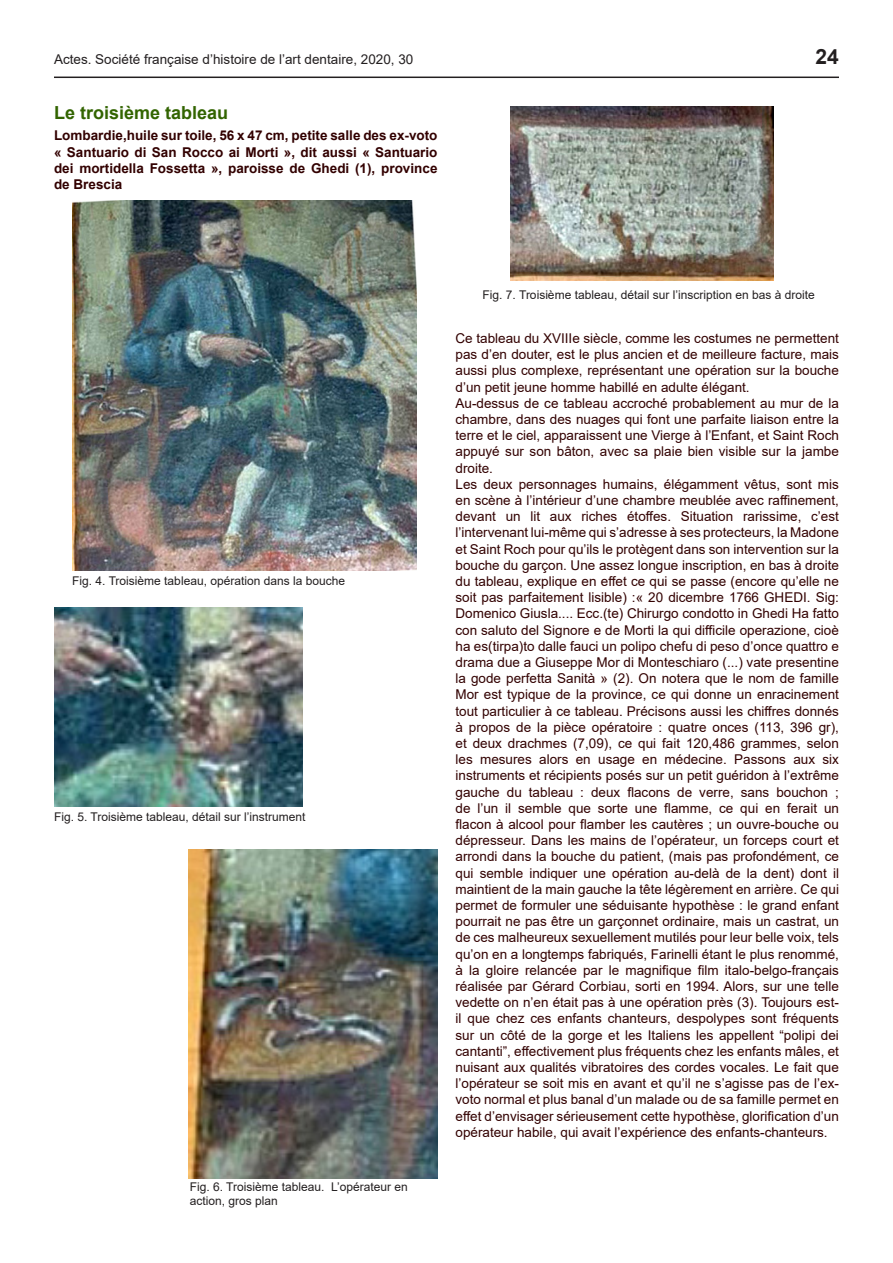
<style>
.page{position:relative;width:893px;height:1263px;background:#fff}
.page>*{position:absolute;margin:0;border:0;box-sizing:border-box;transform-origin:0 0}
.t1{font:700 21px "Arial";color:#231f20}
.sous_titre{font:700 18px "Arial";color:#326400}
.corps{font:13.5px/16.2px "Arial";color:#320000;text-align:justify}
.corps-2{font:700 13.5px/16.2px "Arial";color:#320000;text-align:justify}
.t2{font:13.5px "Arial";color:#231f20}
.t3{font:12px/14.4px "Arial";color:#231f20}
</style>
<div class="page">
<hr style="left:54px;top:77px;width:785px;height:1px;background:#231f20">
<img style="left:54px;top:607px;width:249px;height:200px">
<img style="left:189px;top:849px;width:248px;height:330px">
<img style="left:72px;top:201px;width:344px;height:370px">
<img style="left:510px;top:106px;width:263px;height:175px">
<p class="t2" style="left:54px;top:50px;width:361px">Actes. Société française d’histoire de l’art dentaire, 2020, 30</p>
<h1 class="t1" style="left:816px;top:41px;width:25px">24</h1>
<p class="sous_titre" style="left:54px;top:100px;width:176px">Le troisième tableau</p>
<p class="corps-2" style="left:54px;top:128px;width:385px">Lombardie,huile sur toile, 56 x 47 cm, petite salle des ex-voto « Santuario di San Rocco ai Morti », dit aussi « Santuario dei mortidella Fossetta », paroisse de Ghedi (1), province de Brescia</p>
<p class="t3" style="left:72px;top:573px;width:274px">Fig. 4. Troisième tableau, opération dans la bouche</p>
<p class="t3" style="left:54px;top:809px;width:253px">Fig. 5. Troisième tableau, détail sur l’instrument</p>
<p class="t3" style="left:190px;top:1179px;width:220px">Fig. 6. Troisième tableau. L’opérateur en action, gros plan</p>
<p class="t3" style="left:483px;top:287px;width:334px">Fig. 7. Troisième tableau, détail sur l’inscription en bas à droite</p>
<p class="corps" style="left:455px;top:330px;width:385px">Ce tableau du XVIIIe siècle, comme les costumes ne permettent pas d’en douter, est le plus ancien et de meilleure facture, mais aussi plus complexe, représentant une opération sur la bouche d’un petit jeune homme habillé en adulte élégant.</p>
<p class="corps" style="left:455px;top:395px;width:385px">Au-dessus de ce tableau accroché probablement au mur de la chambre, dans des nuages qui font une parfaite liaison entre la terre et le ciel, apparaissent une Vierge à l’Enfant, et Saint Roch appuyé sur son bâton, avec sa plaie bien visible sur la jambe droite.</p>
<p class="corps" style="left:455px;top:476px;width:385px">Les deux personnages humains, élégamment vêtus, sont mis en scène à l’intérieur d’une chambre meublée avec raffinement, devant un lit aux riches étoffes. Situation rarissime, c’est l’intervenant lui-même qui s’adresse à ses protecteurs, la Madone et Saint Roch pour qu’ils le protègent dans son intervention sur la bouche du garçon. Une assez longue inscription, en bas à droite du tableau, explique en effet ce qui se passe (encore qu’elle ne soit pas parfaitement lisible) :« 20 dicembre 1766 GHEDI. Sig:<br>Domenico Giusla.... Ecc.(te) Chirurgo condotto in Ghedi Ha fatto con saluto del Signore e de Morti la qui difficile operazione, cioè ha es(tirpa)to dalle fauci un polipo chefu di peso d’once quattro e drama due a Giuseppe Mor di Monteschiaro (...) vate presentine la gode perfetta Sanità » (2). On notera que le nom de famille Mor est typique de la province, ce qui donne un enracinement tout particulier à ce tableau. Précisons aussi les chiffres donnés à propos de la pièce opératoire : quatre onces (113, 396 gr), et deux drachmes (7,09), ce qui fait 120,486 grammes, selon les mesures alors en usage en médecine. Passons aux six instruments et récipients posés sur un petit guéridon à l’extrême gauche du tableau : deux flacons de verre, sans bouchon ; de l’un il semble que sorte une flamme, ce qui en ferait un flacon à alcool pour flamber les cautères ; un ouvre-bouche ou dépresseur. Dans les mains de l’opérateur, un forceps court et arrondi dans la bouche du patient, (mais pas profondément, ce qui semble indiquer une opération au-delà de la dent) dont il maintient de la main gauche la tête légèrement en arrière. Ce qui permet de formuler une séduisante hypothèse : le grand enfant pourrait ne pas être un garçonnet ordinaire, mais un castrat, un de ces malheureux sexuellement mutilés pour leur belle voix, tels qu’on en a longtemps fabriqués, Farinelli étant le plus renommé, à la gloire relancée par le magnifique film italo-belgo-français réalisée par Gérard Corbiau, sorti en 1994. Alors, sur une telle vedette on n’en était pas à une opération près (3). Toujours est&shy;il que chez ces enfants chanteurs, despolypes sont fréquents sur un côté de la gorge et les Italiens les appellent “polipi dei cantanti”, effectivement plus fréquents chez les enfants mâles, et nuisant aux qualités vibratoires des cordes vocales. Le fait que l’opérateur se soit mis en avant et qu’il ne s’agisse pas de l’ex&shy;voto normal et plus banal d’un malade ou de sa famille permet en effet d’envisager sérieusement cette hypothèse, glorification d’un opérateur habile, qui avait l’expérience des enfants-chanteurs.</p>
</div>
